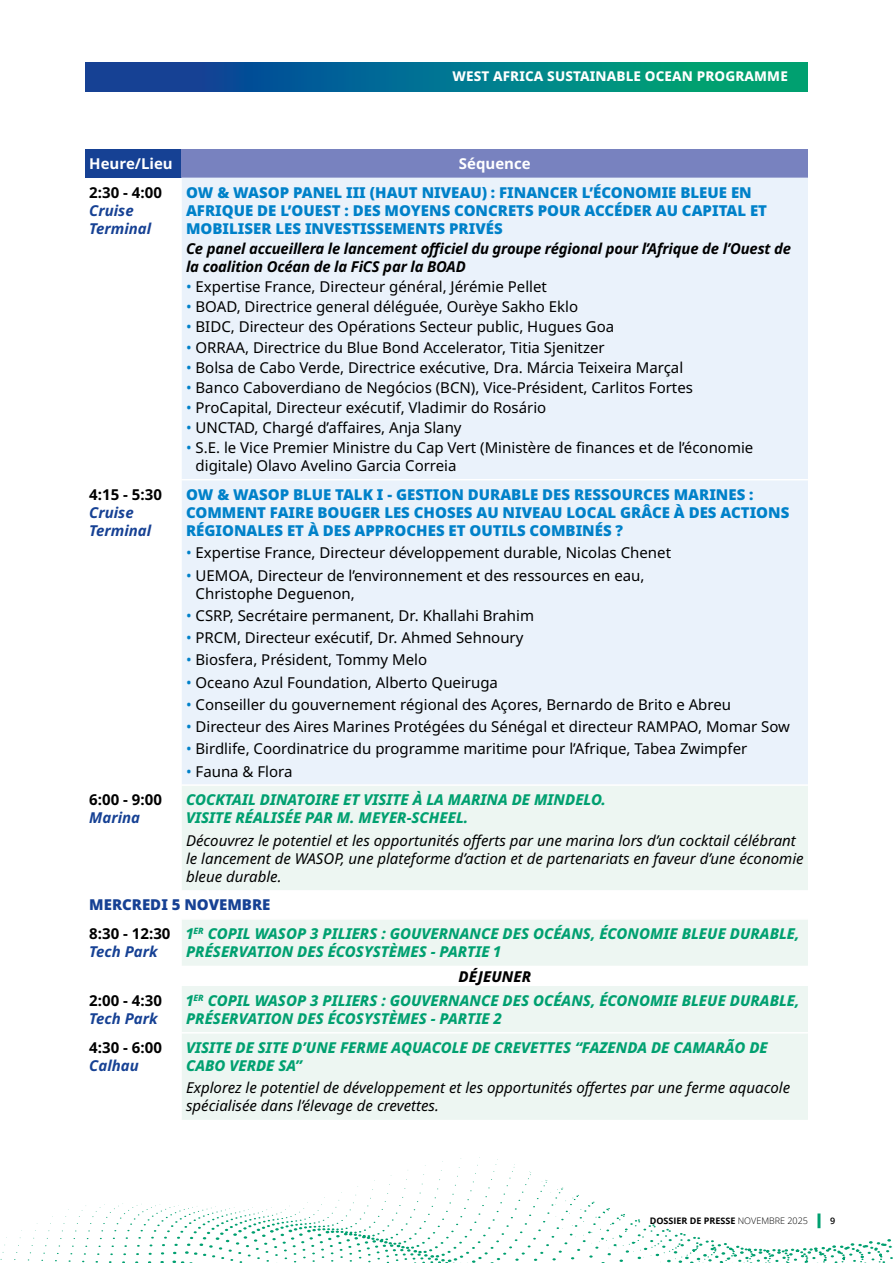
<style>
.page{position:relative;width:893px;height:1263px;background:#fff}
.page>*{position:absolute;margin:0;border:0;box-sizing:border-box;transform-origin:0 0}
.t1{font:15px/18px "Noto Sans";color:#000}
.t2{font:italic 800 15px/18px "Noto Sans";color:#00a070}
.t3{font:900 15px/18px "Noto Sans";color:#0081c9}
.t4{font:italic 15px/18px "Noto Sans";color:#000}
.t5{font:italic 700 15px/18px "Noto Sans";letter-spacing:-.01em;color:#000}
.t6{font:italic 700 15px/18px "Noto Sans";color:#164194}
.t7{font:700 15px "Noto Sans";color:#000}
.t8{font:700 15px "Noto Sans";color:#fff}
.t9{font:900 15px "Noto Sans";color:#164194}
.t10{font:italic 800 15px "Noto Sans";color:#000}
.t11{font:800 13.5px "Noto Sans";letter-spacing:.01em;color:#fff}
.t12{font:700 9px "Open Sans";color:#000}
.t13{font:600 9px "Open Sans";color:#000}
.s1{color:#0081c9}
.s2{font-weight:300}
</style>
<div class="page">
<svg style="left:0;top:1157px;width:893px;height:106px"></svg>
<div style="left:85px;top:63px;width:723px;height:28px;background:linear-gradient(to right,#0f37a1,#00b073)"></div>
<hr style="left:817px;top:1213px;width:3px;height:15px;background:#00a070">
<div style="left:85px;top:149px;width:97px;height:29px;background:#164194"></div>
<div style="left:182px;top:149px;width:626px;height:29px;background:#7882bf"></div>
<div style="left:182px;top:178px;width:626px;height:606px;background:#eaf2fb"></div>
<svg style="left:182px;top:786px;width:626px;height:334px;fill:#edf6f2"></svg>
<hr style="left:182px;top:479px;width:626px;height:1px;background:#fff">
<hr style="left:182px;top:918px;width:626px;height:2px;background:#fff">
<hr style="left:182px;top:1032px;width:626px;height:1px;background:#fff">
<p class="t11" style="left:452px;top:67px;width:337px">WEST AFRICA SUSTAINABLE OCEAN PROGRAMME</p>
<p class="t8" style="left:89px;top:153px;width:85px">Heure/Lieu</p>
<p class="t8" style="left:459px;top:153px;width:73px">Séquence</p>
<p class="t7" style="left:89px;top:182px;width:74px">2:30 - 4:00</p>
<p class="t6" style="left:89px;top:202px;width:64px">Cruise<br>Terminal</p>
<p class="t3" style="left:186px;top:183px;width:583px">OW &amp; WASOP PANEL III (HAUT NIVEAU) : FINANCER L’ÉCONOMIE BLEUE EN<br>AFRIQUE DE L’OUEST : DES MOYENS CONCRETS POUR ACCÉDER AU CAPITAL ET<br>MOBILISER LES INVESTISSEMENTS PRIVÉS</p>
<p class="t5" style="left:186px;top:240px;width:607px">Ce panel accueillera le lancement officiel du groupe régional pour l’Afrique de l’Ouest de la coalition Océan de la FiCS par la BOAD</p>
<p class="t1" style="left:186px;top:278px;width:362px"><span class="s1">•</span> Expertise France, Directeur général, Jérémie Pellet</p>
<p class="t1" style="left:186px;top:298px;width:394px"><span class="s1">•</span> BOAD, Directrice general déléguée, Ourèye Sakho Eklo</p>
<p class="t1" style="left:186px;top:318px;width:430px"><span class="s1">•</span> BIDC, Directeur des Opérations Secteur public, Hugues Goa</p>
<p class="t1" style="left:186px;top:338px;width:420px"><span class="s1">•</span> ORRAA, Directrice du Blue Bond Accelerator, Titia Sjenitzer</p>
<p class="t1" style="left:186px;top:359px;width:499px"><span class="s1">•</span> Bolsa de Cabo Verde, Directrice exécutive, Dra. Márcia Teixeira Marçal</p>
<p class="t1" style="left:186px;top:379px;width:508px"><span class="s1">•</span> Banco Caboverdiano de Negócios (BCN), Vice-Président, Carlitos Fortes</p>
<p class="t1" style="left:186px;top:399px;width:362px"><span class="s1">•</span> ProCapital, Directeur exécutif, Vladimir do Rosário</p>
<p class="t1" style="left:186px;top:419px;width:277px"><span class="s1">•</span> UNCTAD, Chargé d’affaires, Anja Slany</p>
<p class="t1" style="left:196px;top:439px;width:559px;text-indent:-10px"><span class="s1">•</span> S.E. le Vice Premier Ministre du Cap Vert (Ministère de finances et de l’économie digitale) Olavo Avelino Garcia Correia</p>
<p class="t7" style="left:89px;top:484px;width:74px">4:15 - 5:30</p>
<p class="t6" style="left:89px;top:504px;width:64px">Cruise<br>Terminal</p>
<p class="t3" style="left:186px;top:485px;width:605px">OW &amp; WASOP BLUE TALK I - GESTION DURABLE DES RESSOURCES MARINES :<br>COMMENT FAIRE BOUGER LES CHOSES AU NIVEAU LOCAL GRÂCE À DES ACTIONS<br>RÉGIONALES ET À DES APPROCHES ET OUTILS COMBINÉS ?</p>
<p class="t1" style="left:186px;top:544px;width:487px"><span class="s1">•</span> Expertise France, Directeur développement durable, Nicolas Chenet</p>
<p class="t1" style="left:196px;top:566px;width:450px;text-indent:-10px"><span class="s1">•</span> UEMOA, Directeur de l’environnement et des ressources en eau,<br>Christophe Deguenon,</p>
<p class="t1" style="left:186px;top:607px;width:350px"><span class="s1">•</span> CSRP, Secrétaire permanent, Dr. Khallahi Brahim</p>
<p class="t1" style="left:186px;top:629px;width:339px"><span class="s1">•</span> PRCM, Directeur exécutif, Dr. Ahmed Sehnoury</p>
<p class="t1" style="left:186px;top:651px;width:243px"><span class="s1">•</span> Biosfera, Président, Tommy Melo</p>
<p class="t1" style="left:186px;top:673px;width:313px"><span class="s1">•</span> Oceano Azul Foundation, Alberto Queiruga</p>
<p class="t1" style="left:186px;top:696px;width:547px"><span class="s1">•</span> Conseiller du gouvernement régional des Açores, Bernardo de Brito e Abreu</p>
<p class="t1" style="left:186px;top:718px;width:605px"><span class="s1">•</span> Directeur des Aires Marines Protégées du Sénégal et directeur RAMPAO, Momar Sow</p>
<p class="t1" style="left:186px;top:740px;width:563px"><span class="s1">•</span> Birdlife, Coordinatrice du programme maritime pour l’Afrique, Tabea Zwimpfer</p>
<p class="t1" style="left:186px;top:762px;width:108px"><span class="s1">•</span> Fauna &amp; Flora</p>
<p class="t2" style="left:186px;top:791px;width:421px">COCKTAIL DINATOIRE ET VISITE À LA MARINA DE MINDELO.<br>VISITE RÉALISÉE PAR M. MEYER-SCHEEL.</p>
<p class="t4" style="left:186px;top:831px;width:619px">Découvrez le potentiel et les opportunités offerts par une marina lors d’un cocktail célébrant le lancement de WASOP, une plateforme d’action et de partenariats en faveur d’une économie bleue durable.</p>
<p class="t9" style="left:89px;top:893px;width:183px">MERCREDI 5 NOVEMBRE</p>
<p class="t7" style="left:89px;top:923px;width:83px">8:30 - 12:30</p>
<p class="t6" style="left:89px;top:943px;width:70px">Tech Park</p>
<p class="t7" style="left:89px;top:789px;width:74px">6:00 - 9:00</p>
<p class="t6" style="left:89px;top:809px;width:52px">Marina</p>
<p class="t2" style="left:186px;top:925px;width:615px">1<sup>ER</sup> COPIL WASOP 3 PILIERS : GOUVERNANCE DES OCÉANS, ÉCONOMIE BLEUE DURABLE,<br>PRÉSERVATION DES ÉCOSYSTÈMES - PARTIE 1</p>
<p class="t10" style="left:459px;top:966px;width:74px">DÉJEUNER</p>
<p class="t7" style="left:89px;top:990px;width:74px">2:00 - 4:30</p>
<p class="t6" style="left:89px;top:1010px;width:70px">Tech Park</p>
<p class="t7" style="left:89px;top:1037px;width:74px">4:30 - 6:00</p>
<p class="t6" style="left:89px;top:1057px;width:51px">Calhau</p>
<p class="t2" style="left:186px;top:992px;width:615px">1<sup>ER</sup> COPIL WASOP 3 PILIERS : GOUVERNANCE DES OCÉANS, ÉCONOMIE BLEUE DURABLE,<br>PRÉSERVATION DES ÉCOSYSTÈMES - PARTIE 2</p>
<p class="t2" style="left:186px;top:1039px;width:583px">VISITE DE SITE D’UNE FERME AQUACOLE DE CREVETTES “FAZENDA DE CAMARÃO DE<br>CABO VERDE SA”</p>
<p class="t4" style="left:186px;top:1079px;width:606px">Explorez le potentiel de développement et les opportunités offertes par une ferme aquacole spécialisée dans l’élevage de crevettes.</p>
<p class="t12" style="left:650px;top:1214px;width:160px">DOSSIER DE PRESSE <span class="s2">NOVEMBRE 2025</span></p>
<p class="t13" style="left:830px;top:1214px;width:7px">9</p>
</div>
